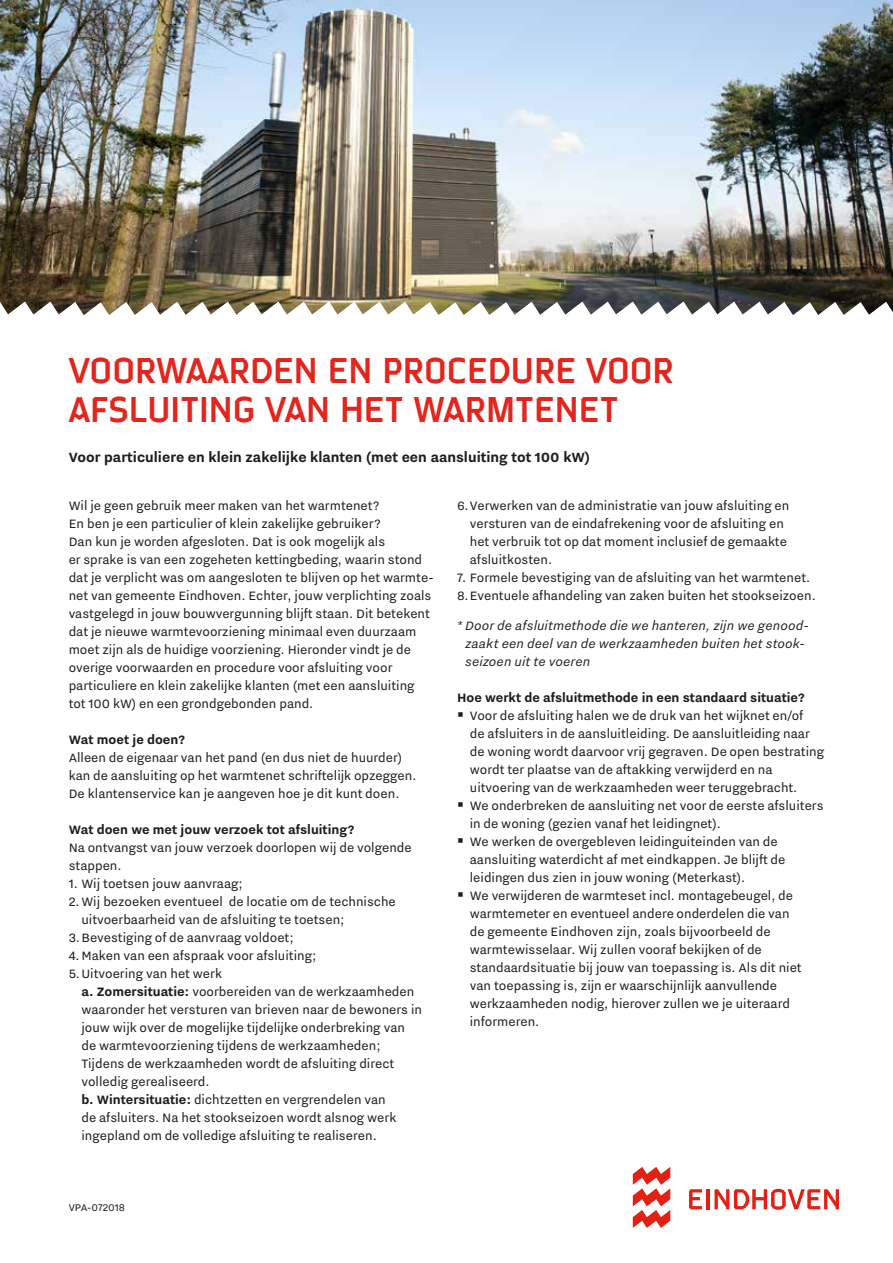
<style>
.page{position:relative;width:893px;height:1263px;background:#fff}
.page>*{position:absolute;margin:0;border:0;box-sizing:border-box;transform-origin:0 0}
.t1{font:36px/39px "Eindhoven Type";color:#e2251d}
.t2{font:700 16.5px "Nitti Eindhoven";color:#1d1d1b}
.t3{font:15px/18px "Nitti Eindhoven";color:#1d1d1b}
.t4{font:italic 15px/18px "Nitti Eindhoven";letter-spacing:.005em;color:#1d1d1b}
.t5{font:700 15px "Nitti Eindhoven";color:#1d1d1b}
.t6{font:12px "Nitti Eindhoven";color:#1d1d1b}
.s1{font-weight:700}
</style>
<div class="page">
<svg style="left:633px;top:1167px;width:37px;height:61px"></svg>
<svg style="left:689px;top:1189px;width:13px;height:20px"></svg>
<hr style="left:706px;top:1189px;width:4px;height:20px;background:#e41f13">
<svg style="left:714px;top:1189px;width:125px;height:21px"></svg>
<img style="left:0;top:0;width:893px;height:302px">
<img style="left:0;top:302px;width:893px;height:13px">
<h1 class="t1" style="left:69px;top:351px;width:607px">VOORWAARDEN EN PROCEDURE VOOR<br>AFSLUITING VAN HET WARMTENET</h1>
<p class="t2" style="left:69px;top:448px;width:523px">Voor particuliere en klein zakelijke klanten (met een aansluiting tot 100 kW)</p>
<p class="t3" style="left:69px;top:497px;width:367px">Wil je geen gebruik meer maken van het warmtenet?<br>En ben je een particulier of klein zakelijke gebruiker?<br>Dan kun je worden afgesloten. Dat is ook mogelijk als<br>er sprake is van een zogeheten kettingbeding, waarin stond dat je verplicht was om aangesloten te blijven op het warmte&shy;net van gemeente Eindhoven. Echter, jouw verplichting zoals vastgelegd in jouw bouwvergunning blijft staan. Dit betekent dat je nieuwe warmtevoorziening minimaal even duurzaam moet zijn als de huidige voorziening. Hieronder vindt je de overige voorwaarden en procedure voor afsluiting voor particuliere en klein zakelijke klanten (met een aansluiting tot 100 kW) en een grondgebonden pand.</p>
<p class="t5" style="left:69px;top:731px;width:118px">Wat moet je doen?</p>
<p class="t3" style="left:69px;top:749px;width:349px">Alleen de eigenaar van het pand (en dus niet de huurder) kan de aansluiting op het warmtenet schriftelijk opzeggen.<br>De klantenservice kan je aangeven hoe je dit kunt doen.</p>
<p class="t5" style="left:69px;top:821px;width:287px">Wat doen we met jouw verzoek tot afsluiting?</p>
<p class="t3" style="left:69px;top:839px;width:345px">Na ontvangst van jouw verzoek doorlopen wij de volgende stappen.</p>
<p class="t3" style="left:69px;top:875px;width:176px">1. Wij toetsen jouw aanvraag;</p>
<p class="t3" style="left:69px;top:893px;width:329px">2.Wij bezoeken eventueel de locatie om de technische</p>
<p class="t3" style="left:81px;top:911px;width:265px">uitvoerbaarheid van de afsluiting te toetsen;</p>
<p class="t3" style="left:69px;top:929px;width:227px">3.Bevestiging of de aanvraag voldoet;</p>
<p class="t3" style="left:69px;top:947px;width:249px">4.Maken van een afspraak voor afsluiting;</p>
<p class="t3" style="left:69px;top:965px;width:155px">5.Uitvoering van het werk</p>
<p class="t3" style="left:81px;top:983px;width:334px"><span class="s1">a. Zomersituatie:</span> voorbereiden van de werkzaamheden</p>
<p class="t3" style="left:81px;top:1001px;width:342px">waaronder het versturen van brieven naar de bewoners in</p>
<p class="t3" style="left:81px;top:1019px;width:325px">jouw wijk over de mogelijke tijdelijke onderbreking van</p>
<p class="t3" style="left:81px;top:1037px;width:301px">de warmtevoorziening tijdens de werkzaamheden;</p>
<p class="t3" style="left:81px;top:1055px;width:314px">Tijdens de werkzaamheden wordt de afsluiting direct</p>
<p class="t3" style="left:81px;top:1073px;width:130px">volledig gerealiseerd.</p>
<p class="t3" style="left:81px;top:1091px;width:306px"><span class="s1">b. Wintersituatie:</span> dichtzetten en vergrendelen van</p>
<p class="t3" style="left:81px;top:1109px;width:317px">de afsluiters. Na het stookseizoen wordt alsnog werk</p>
<p class="t3" style="left:81px;top:1127px;width:297px">ingepland om de volledige afsluiting te realiseren.</p>
<p class="t6" style="left:69px;top:1201px;width:58px">VPA-072018</p>
<p class="t3" style="left:470px;top:497px;width:321px;text-indent:-13px">6.Verwerken van de administratie van jouw afsluiting en versturen van de eindafrekening voor de afsluiting en het verbruik tot op dat moment inclusief de gemaakte afsluitkosten.</p>
<p class="t3" style="left:457px;top:569px;width:360px">7. Formele bevestiging van de afsluiting van het warmtenet.<br>8.Eventuele afhandeling van zaken buiten het stookseizoen.</p>
<p class="t4" style="left:465px;top:616px;width:345px;text-indent:-8px">* Door de afsluitmethode die we hanteren, zijn we genood&shy;zaakt een deel van de werkzaamheden buiten het stook&shy;seizoen uit te voeren</p>
<p class="t5" style="left:457px;top:689px;width:349px">Hoe werkt de afsluitmethode in een standaard situatie?</p>
<p class="t3" style="left:470px;top:706px;width:356px">Voor de afsluiting halen we de druk van het wijknet en/of<br>de afsluiters in de aansluitleiding. De aansluitleiding naar de woning wordt daarvoor vrij gegraven. De open bestrating wordt ter plaatse van de aftakking verwijderd en na uitvoering van de werkzaamheden weer teruggebracht.<br>We onderbreken de aansluiting net voor de eerste afsluiters in de woning (gezien vanaf het leidingnet).<br>We werken de overgebleven leidinguiteinden van de aansluiting waterdicht af met eindkappen. Je blijft de leidingen dus zien in jouw woning (Meterkast).<br>We verwijderen de warmteset incl. montagebeugel, de warmtemeter en eventueel andere onderdelen die van<br>de gemeente Eindhoven zijn, zoals bijvoorbeeld de warmtewisselaar. Wij zullen vooraf bekijken of de standaardsituatie bij jouw van toepassing is. Als dit niet van toepassing is, zijn er waarschijnlijk aanvullende werkzaamheden nodig, hierover zullen we je uiteraard informeren.</p>
</div>
